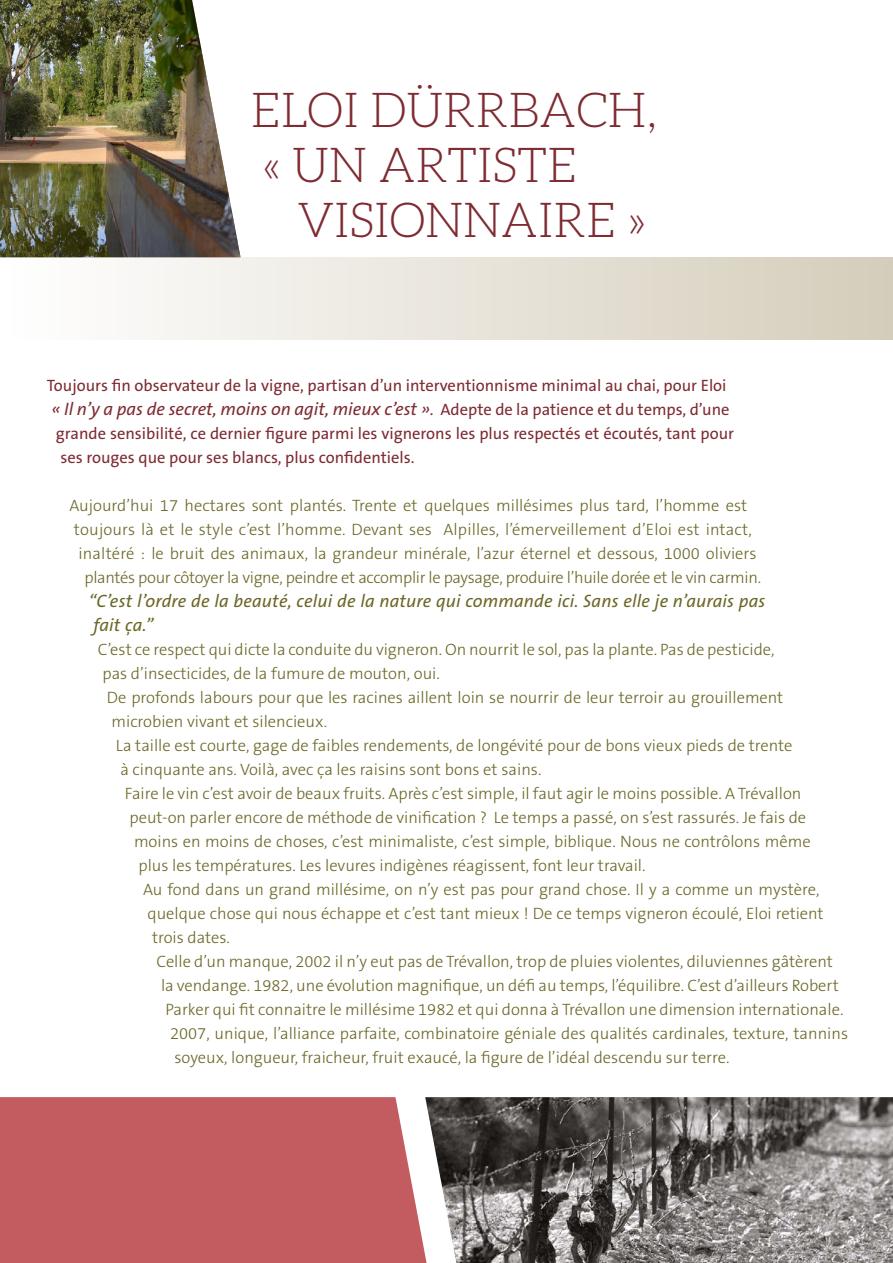
<style>
.page{position:relative;width:893px;height:1263px;background:#fff}
.page>*{position:absolute;margin:0;border:0;box-sizing:border-box;transform-origin:0 0}
.t1{font:300 48.3px/55.3px "Aleo";color:#7e2b32}
.t2{font:italic 18px/24px "The Sans B5 Plain";letter-spacing:.01em;color:#6c6626}
.t3{font:italic 18px "The Sans B5 Plain";color:#7e2b32}
.t4{font:300 16.5px "The Sans B3";color:#6c6626}
.t5{font:16.5px/24px "The Sans B5 Plain";color:#7e2b32}
.t6{font:300 16.5px "The Sans B3";letter-spacing:-.02em;color:#6c6626}
.s1{font-style:normal;font-size:16.5px}
</style>
<div class="page">
<div style="left:0;top:257px;width:893px;height:83px;background:linear-gradient(to right,#fff,#d5cdbb)"></div>
<img style="left:0;top:0;width:241px;height:257px">
<div style="left:0;top:1097px;width:425px;height:166px;background:#c25c61"></div>
<img style="left:425px;top:1097px;width:468px;height:166px">
<h1 class="t1" style="left:251px;top:82px;width:408px">ELOI DÜRRBACH, « UN ARTISTE</h1>
<h1 class="t1" style="left:297px;top:192px;width:350px">VISIONNAIRE »</h1>
<p class="t5" style="left:47px;top:374px;width:681px">Toujours fin observateur de la vigne, partisan d’un interventionnisme minimal au chai, pour Eloi</p>
<p class="t3" style="left:51px;top:400px;width:680px">« Il n’y a pas de secret, moins on agit, mieux c’est »<span class="s1">. Adepte de la patience et du temps, d’une</span></p>
<p class="t5" style="left:56px;top:422px;width:680px">grande sensibilité, ce dernier figure parmi les vignerons les plus respectés et écoutés, tant pour ses rouges que pour ses blancs, plus confidentiels.</p>
<p class="t4" style="left:69px;top:497px;width:679px">Aujourd’hui 17 hectares sont plantés. Trente et quelques millésimes plus tard, l’homme est</p>
<p class="t4" style="left:74px;top:521px;width:679px">toujours là et le style c’est l’homme. Devant ses Alpilles, l’émerveillement d’Eloi est intact,</p>
<p class="t4" style="left:78px;top:545px;width:679px">inaltéré : le bruit des animaux, la grandeur minérale, l’azur éternel et dessous, 1000 oliviers</p>
<p class="t6" style="left:84px;top:569px;width:678px">plantés pour côtoyer la vigne, peindre et accomplir le paysage, produire l’huile dorée et le vin carmin.</p>
<p class="t2" style="left:89px;top:590px;width:678px">“C’est l’ordre de la beauté, celui de la nature qui commande ici. Sans elle je n’aurais pas fait ça.”</p>
<p class="t4" style="left:98px;top:641px;width:678px">C’est ce respect qui dicte la conduite du vigneron. On nourrit le sol, pas la plante. Pas de pesticide,</p>
<p class="t4" style="left:102px;top:665px;width:339px">pas d’insecticides, de la fumure de mouton, oui.</p>
<p class="t4" style="left:107px;top:689px;width:678px">De profonds labours pour que les racines aillent loin se nourrir de leur terroir au grouillement</p>
<p class="t4" style="left:111px;top:713px;width:217px">microbien vivant et silencieux.</p>
<p class="t4" style="left:116px;top:737px;width:678px">La taille est courte, gage de faibles rendements, de longévité pour de bons vieux pieds de trente</p>
<p class="t4" style="left:120px;top:761px;width:422px">à cinquante ans. Voilà, avec ça les raisins sont bons et sains.</p>
<p class="t4" style="left:125px;top:785px;width:678px">Faire le vin c’est avoir de beaux fruits. Après c’est simple, il faut agir le moins possible. A Trévallon</p>
<p class="t4" style="left:129px;top:809px;width:678px">peut-on parler encore de méthode de vinification ? Le temps a passé, on s’est rassurés. Je fais de</p>
<p class="t4" style="left:134px;top:833px;width:678px">moins en moins de choses, c’est minimaliste, c’est simple, biblique. Nous ne contrôlons même</p>
<p class="t4" style="left:138px;top:857px;width:509px">plus les températures. Les levures indigènes réagissent, font leur travail.</p>
<p class="t4" style="left:143px;top:881px;width:678px">Au fond dans un grand millésime, on n’y est pas pour grand chose. Il y a comme un mystère,</p>
<p class="t4" style="left:148px;top:905px;width:678px">quelque chose qui nous échappe et c’est tant mieux ! De ce temps vigneron écoulé, Eloi retient</p>
<p class="t4" style="left:152px;top:929px;width:79px">trois dates.</p>
<p class="t4" style="left:157px;top:953px;width:678px">Celle d’un manque, 2002 il n’y eut pas de Trévallon, trop de pluies violentes, diluviennes gâtèrent</p>
<p class="t4" style="left:161px;top:977px;width:679px">la vendange. 1982, une évolution magnifique, un défi au temps, l’équilibre. C’est d’ailleurs Robert</p>
<p class="t4" style="left:166px;top:1001px;width:679px">Parker qui fit connaitre le millésime 1982 et qui donna à Trévallon une dimension internationale.</p>
<p class="t4" style="left:170px;top:1025px;width:680px">2007, unique, l’alliance parfaite, combinatoire géniale des qualités cardinales, texture, tannins</p>
<p class="t4" style="left:175px;top:1049px;width:556px">soyeux, longueur, fraicheur, fruit exaucé, la figure de l’idéal descendu sur terre.</p>
</div>
